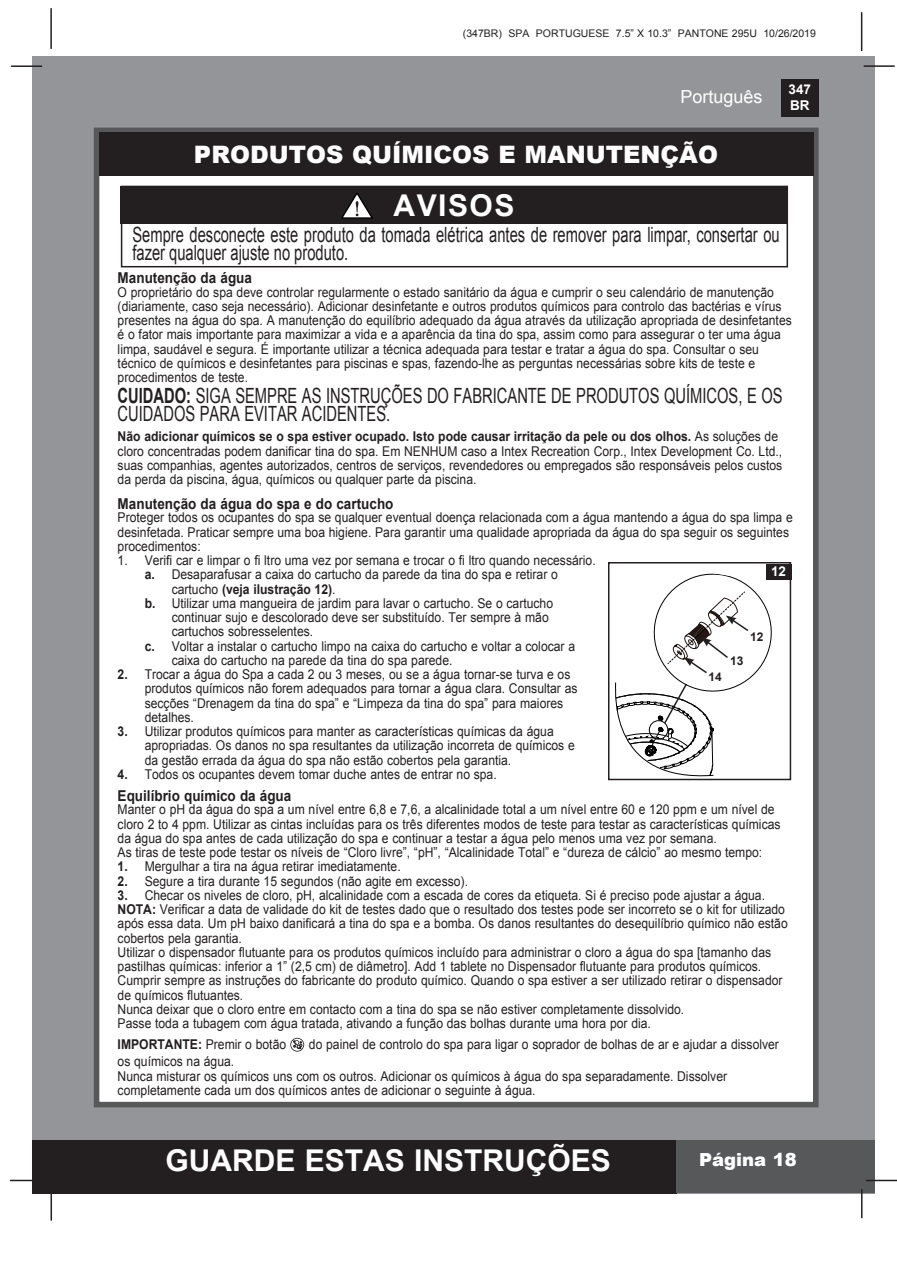
<style>
.page{position:relative;width:897px;height:1264px;background:#fff}
.page>*{position:absolute;margin:0;border:0;box-sizing:border-box;transform-origin:0 0}
.t1{font:700 30px "Arial";color:#fff}
.t2{font:900 24px "Arial";color:#fff}
.body{font:21px/18px "Arial";color:#231f20;scale:.7 1}
.t3{font:18px "Arial";color:#fff}
.t4{font:900 18px "Arial";color:#fff}
.body-2{font:700 15px "Arial";color:#231f20;scale:.9 1}
.body-3{font:13.5px/14.2px "Arial";color:#231f20;scale:.9 1}
.body-4{font:700 13.5px "Arial";color:#231f20;scale:.9 1}
.t5{font:700 13.5px/16.2px "Arial";color:#fff}
.t6{font:700 12px "Arial";color:#231f20}
.t7{font:10.5px "Arial";color:#231f20}
.s1{font-weight:700}
.s2{font-weight:400}
</style>
<div class="page">
<div style="left:33px;top:56px;width:842px;height:1137px;background:#939598"></div>
<div style="left:780px;top:79px;width:38px;height:38px;background:#231f20"></div>
<hr style="left:863px;top:65px;width:31px;height:2px;background:#231f20">
<hr style="left:50px;top:8px;width:2px;height:41px;background:#231f20">
<hr style="left:860px;top:12px;width:2px;height:39px;background:#231f20">
<div style="left:33px;top:1140px;width:644px;height:53px;background:#231f20"></div>
<div style="left:676px;top:1140px;width:199px;height:53px;background:#57585a"></div>
<hr style="left:865px;top:1179px;width:31px;height:2px;background:#231f20">
<hr style="left:860px;top:1189px;width:2px;height:29px;background:#231f20">
<hr style="left:50px;top:1190px;width:2px;height:30px;background:#231f20">
<hr style="left:10px;top:1179px;width:31px;height:2px;background:#231f20">
<hr style="left:11px;top:65px;width:31px;height:2px;background:#231f20">
<div style="left:94px;top:128px;width:724px;height:979px;background:#fff;border:6px solid #57585a"></div>
<div style="left:99px;top:132px;width:714px;height:44px;background:#231f20"></div>
<svg style="left:290px;top:1037px;width:14px;height:14px"></svg>
<div style="left:120px;top:186px;width:667px;height:37px;background:#231f20"></div>
<svg style="left:341px;top:192px;width:32px;height:27px"></svg>
<div style="left:121px;top:186px;width:667px;height:81px;border:2px solid #231f20"></div>
<div style="left:608px;top:562px;width:183px;height:218px;border:2px solid #231f20"></div>
<div style="left:765px;top:564px;width:26px;height:15px;background:#231f20"></div>
<svg style="left:608px;top:570px;width:167px;height:210px"></svg>
<div style="left:728px;top:655px;width:19px;height:15px;background:#fff"></div>
<p class="t7" style="left:463px;top:27px;width:354px">(347BR) SPA PORTUGUESE 7.5” X 10.3” PANTONE 295U 10/26/2019</p>
<h3 class="t3" style="left:680px;top:85px;width:84px">Português</h3>
<p class="t5" style="left:788px;top:81px;width:24px">347<br>BR</p>
<p class="t2" style="left:194px;top:137px;width:525px">PRODUTOS QUÍMICOS E MANUTENÇÃO</p>
<p class="t1" style="left:393px;top:185px;width:122px">AVISOS</p>
<p class="body" style="left:132px;top:226px;width:926px">Sempre desconecte este produto da tomada elétrica antes de remover para limpar, consertar ou fazer qualquer ajuste no produto.</p>
<p class="body-2" style="left:118px;top:268px;width:151px">Manutenção da água</p>
<p class="body-3" style="left:118px;top:285px;width:730px">O proprietário do spa deve controlar regularmente o estado sanitário da água e cumprir o seu calendário de manutenção</p>
<p class="body-3" style="left:118px;top:299px;width:739px">(diariamente, caso seja necessário). Adicionar desinfetante e outros produtos químicos para controlo das bactérias e vírus</p>
<p class="body-3" style="left:118px;top:313px;width:750px">presentes na água do spa. A manutenção do equilíbrio adequado da água através da utilização apropriada de desinfetantes</p>
<p class="body-3" style="left:118px;top:328px;width:738px">é o fator mais importante para maximizar a vida e a aparência da tina do spa, assim como para assegurar o ter uma água</p>
<p class="body-3" style="left:118px;top:342px;width:714px">limpa, saudável e segura. É importante utilizar a técnica adequada para testar e tratar a água do spa. Consultar o seu</p>
<p class="body-3" style="left:118px;top:356px;width:710px">técnico de químicos e desinfetantes para piscinas e spas, fazendo-lhe as perguntas necessárias sobre kits de teste e</p>
<p class="body-3" style="left:118px;top:370px;width:146px">procedimentos de teste.</p>
<p class="body" style="left:118px;top:387px;width:951px"><span class="s1">CUIDADO:</span> SIGA SEMPRE AS INSTRUÇÕES DO FABRICANTE DE PRODUTOS QUÍMICOS, E OS<br>CUIDADOS PARA EVITAR ACIDENTES.</p>
<p class="body-4" style="left:118px;top:427px;width:735px">Não adicionar químicos se o spa estiver ocupado. Isto pode causar irritação da pele ou dos olhos. <span class="s2">As soluções de</span></p>
<p class="body-3" style="left:118px;top:444px;width:740px">cloro concentradas podem danificar tina do spa. Em NENHUM caso a Intex Recreation Corp., Intex Development Co. Ltd.,</p>
<p class="body-3" style="left:118px;top:458px;width:740px">suas companhias, agentes autorizados, centros de serviços, revendedores ou empregados são responsáveis pelos custos</p>
<p class="body-3" style="left:118px;top:472px;width:400px">da perda da piscina, água, químicos ou qualquer parte da piscina.</p>
<p class="body-2" style="left:118px;top:493px;width:308px">Manutenção da água do spa e do cartucho</p>
<p class="body-3" style="left:118px;top:511px;width:751px">Proteger todos os ocupantes do spa se qualquer eventual doença relacionada com a água mantendo a água do spa limpa e desinfetada. Praticar sempre uma boa higiene. Para garantir uma qualidade apropriada da água do spa seguir os seguintes</p>
<p class="body-3" style="left:118px;top:539px;width:94px">procedimentos:</p>
<p class="body-3" style="left:118px;top:553px;width:532px">1. Verifi car e limpar o fi ltro uma vez por semana e trocar o fi ltro quando necessário.</p>
<p class="body-3" style="left:145px;top:568px;width:460px"><span class="s1">a.</span> Desaparafusar a caixa do cartucho da parede da tina do spa e retirar o</p>
<p class="body-4" style="left:172px;top:580px;width:183px"><span class="s2">cartucho</span> (veja ilustração 12)<span class="s2">.</span></p>
<p class="body-3" style="left:145px;top:596px;width:455px"><span class="s1">b.</span> Utilizar uma mangueira de jardim para lavar o cartucho. Se o cartucho</p>
<p class="body-3" style="left:172px;top:610px;width:420px">continuar sujo e descolorado deve ser substituído. Ter sempre à mão</p>
<p class="body-3" style="left:172px;top:625px;width:159px">cartuchos sobresselentes.</p>
<p class="body-3" style="left:145px;top:639px;width:479px"><span class="s1">c.</span> Voltar a instalar o cartucho limpo na caixa do cartucho e voltar a colocar a</p>
<p class="body-3" style="left:172px;top:653px;width:313px">caixa do cartucho na parede da tina do spa parede.</p>
<p class="body-3" style="left:118px;top:667px;width:504px"><span class="s1">2.</span> Trocar a água do Spa a cada 2 ou 3 meses, ou se a água tornar-se turva e os</p>
<p class="body-3" style="left:145px;top:682px;width:482px">produtos químicos não forem adequados para tornar a água clara. Consultar as</p>
<p class="body-3" style="left:145px;top:696px;width:466px">secções “Drenagem da tina do spa” e “Limpeza da tina do spa” para maiores</p>
<p class="body-3" style="left:145px;top:710px;width:56px">detalhes.</p>
<p class="body-3" style="left:118px;top:724px;width:486px"><span class="s1">3.</span> Utilizar produtos químicos para manter as características químicas da água</p>
<p class="body-3" style="left:145px;top:739px;width:479px">apropriadas. Os danos no spa resultantes da utilização incorreta de químicos e</p>
<p class="body-3" style="left:145px;top:753px;width:409px">da gestão errada da água do spa não estão cobertos pela garantia.</p>
<p class="body-3" style="left:118px;top:767px;width:422px"><span class="s1">4.</span> Todos os ocupantes devem tomar duche antes de entrar no spa.</p>
<p class="body-2" style="left:118px;top:785px;width:194px">Equilíbrio químico da água</p>
<p class="body-3" style="left:118px;top:802px;width:731px">Manter o pH da água do spa a um nível entre 6,8 e 7,6, a alcalinidade total a um nível entre 60 e 120 ppm e um nível de</p>
<p class="body-3" style="left:118px;top:817px;width:738px">cloro 2 to 4 ppm. Utilizar as cintas incluídas para os três diferentes modos de teste para testar as características químicas</p>
<p class="body-3" style="left:118px;top:831px;width:667px">da água do spa antes de cada utilização do spa e continuar a testar a água pelo menos uma vez por semana.</p>
<p class="body-3" style="left:118px;top:845px;width:717px">As tiras de teste pode testar os níveis de “Cloro livre”, “pH”, “Alcalinidade Total” e “dureza de cálcio” ao mesmo tempo:</p>
<p class="body-3" style="left:118px;top:859px;width:316px"><span class="s1">1.</span> Mergulhar a tira na água retirar imediatamente.</p>
<p class="body-3" style="left:118px;top:874px;width:391px"><span class="s1">2.</span> Segure a tira durante 15 segundos (não agite em excesso).</p>
<p class="body-3" style="left:118px;top:888px;width:720px"><span class="s1">3.</span> Checar os niveles de cloro, pH, alcalinidade com a escada de cores da etiqueta. Si é preciso pode ajustar a água.</p>
<p class="body-3" style="left:118px;top:902px;width:743px"><span class="s1">NOTA:</span> Verificar a data de validade do kit de testes dado que o resultado dos testes pode ser incorreto se o kit for utilizado</p>
<p class="body-3" style="left:118px;top:916px;width:746px">após essa data. Um pH baixo danificará a tina do spa e a bomba. Os danos resultantes do desequilíbrio químico não estão cobertos pela garantia.</p>
<p class="body-3" style="left:118px;top:945px;width:727px">Utilizar o dispensador flutuante para os produtos químicos incluído para administrar o cloro a água do spa [tamanho das</p>
<p class="body-3" style="left:118px;top:959px;width:716px">pastilhas químicas: inferior a 1” (2,5 cm) de diâmetro]. Add 1 tablete no Dispensador flutuante para produtos químicos.</p>
<p class="body-3" style="left:118px;top:973px;width:740px">Cumprir sempre as instruções do fabricante do produto químico. Quando o spa estiver a ser utilizado retirar o dispensador</p>
<p class="body-3" style="left:118px;top:988px;width:141px">de químicos flutuantes.</p>
<p class="body-3" style="left:118px;top:1002px;width:631px">Nunca deixar que o cloro entre em contacto com a tina do spa se não estiver completamente dissolvido.</p>
<p class="body-3" style="left:118px;top:1016px;width:594px">Passe toda a tubagem com água tratada, ativando a função das bolhas durante uma hora por dia.</p>
<p class="body-3" style="left:118px;top:1037px;width:189px"><span class="s1">IMPORTANTE:</span> Premir o botão</p>
<p class="body-3" style="left:309px;top:1037px;width:523px">do painel de controlo do spa para ligar o soprador de bolhas de ar e ajudar a dissolver</p>
<p class="body-3" style="left:118px;top:1054px;width:131px">os químicos na água.</p>
<p class="body-3" style="left:118px;top:1069px;width:678px">Nunca misturar os químicos uns com os outros. Adicionar os químicos à água do spa separadamente. Dissolver</p>
<p class="body-3" style="left:118px;top:1083px;width:466px">completamente cada um dos químicos antes de adicionar o seguinte à água.</p>
<p class="t5" style="left:771px;top:563px;width:17px">12</p>
<p class="t6" style="left:750px;top:628px;width:15px">12</p>
<p class="t6" style="left:730px;top:653px;width:15px">13</p>
<p class="t6" style="left:708px;top:668px;width:15px">14</p>
<h1 class="t1" style="left:165px;top:1141px;width:447px">GUARDE ESTAS INSTRUÇÕES</h1>
<h3 class="t4" style="left:699px;top:1147px;width:99px">Página 18</h3>
</div>
